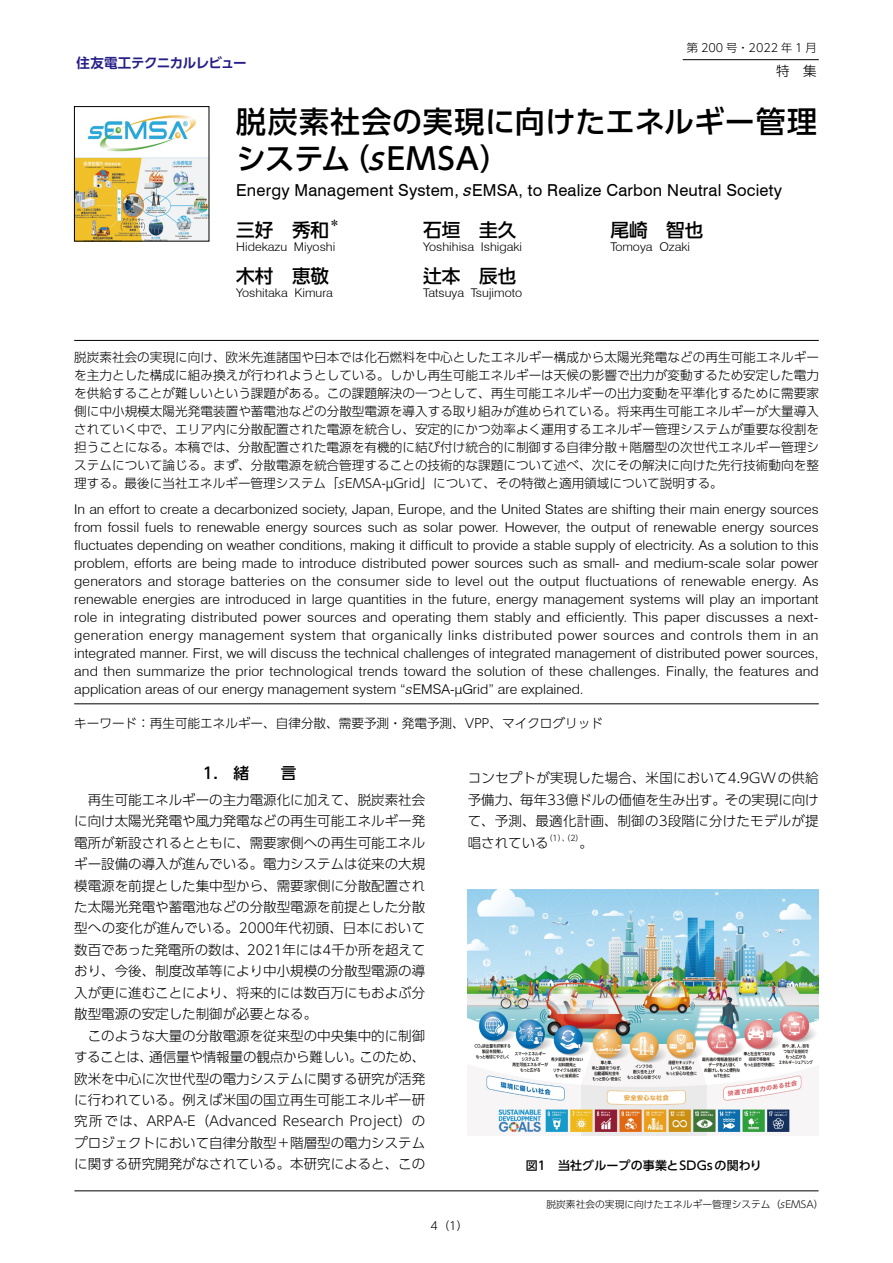
<style>
.page{position:relative;width:893px;height:1263px;background:#fff}
.page>*{position:absolute;margin:0;border:0;box-sizing:border-box;transform-origin:0 0}
.t1{font:500 30px/37.5px "UD Shin Go Pro";letter-spacing:.02em;color:#000}
.t2{font:500 18.6px "UD Shin Go Pro";color:#000}
.t3{font:16.5px "Swiss 721 BT";letter-spacing:.01em;color:#000}
.t4{font:500 15.75px "UD Shin Go Pro";color:#000}
.t5{font:300 13.5px/18px "Swiss 721 BT";color:#000;text-align:justify;scale:1.05 1}
.t6{font:300 13.5px/21.5px "UD Shin Go Pro";color:#000;text-align:justify}
.t7{font:700 13.5px "UD Shin Go Pro De";letter-spacing:-.035em;color:#261f87}
.t8{font:300 12.6px/18px "UD Shin Go Pro";color:#000;text-align:justify}
.t9{font:300 12px "Swiss 721 BT";color:#000;scale:1.05 1}
.t10{font:500 12px "UD Shin Go Pro";letter-spacing:.015em;color:#000}
.t11{font:300 11.25px "UD Shin Go Pro";color:#000}
.t12{font:500 10.8px "UD Shin Go Pro";color:#000}
.t13{font:300 9.75px "UD Shin Go Pro";color:#000}
.t14{font:300 7.8px "UD Shin Go Pro";color:#000}
.s1{font-style:italic}
.s2{font-family:"UD Shin Go Pr 6 N"}
</style>
<div class="page">
<hr style="left:74px;top:1190px;width:745px;height:1px;background:#000">
<hr style="left:683px;top:59px;width:136px;height:1px;background:#000">
<img style="left:76px;top:115px;width:131px;height:124px">
<div style="left:74px;top:106px;width:135px;height:135px;border:1px solid #000"></div>
<hr style="left:74px;top:703px;width:745px;height:1px;background:#000">
<hr style="left:74px;top:340px;width:745px;height:1px;background:#000">
<img style="left:468px;top:890px;width:351px;height:245px">
<p class="t11" style="left:687px;top:39px;width:131px">第 200 号・2022 年 1 月</p>
<p class="t6" style="left:776px;top:59px;width:42px">特　集</p>
<h1 class="t1" style="left:236px;top:102px;width:582px">脱炭素社会の実現に向けたエネルギー管理システム（<span class="s1">s</span>EMSA）</h1>
<p class="t3" style="left:236px;top:180px;width:547px">Energy Management System, <span class="s1">s</span>EMSA, to Realize Carbon Neutral Society</p>
<h2 class="t2" style="left:236px;top:215px;width:94px">三好　秀和</h2>
<p class="t12" style="left:329px;top:214px;width:12px">＊</p>
<h2 class="t2" style="left:423px;top:215px;width:94px">石垣　圭久</h2>
<h2 class="t2" style="left:610px;top:215px;width:94px">尾崎　智也</h2>
<p class="t9" style="left:236px;top:240px;width:96px">Hidekazu Miyoshi</p>
<p class="t9" style="left:423px;top:240px;width:96px">Yoshihisa Ishigaki</p>
<p class="t9" style="left:610px;top:240px;width:77px">Tomoya Ozaki</p>
<h2 class="t2" style="left:236px;top:261px;width:94px">木村　恵敬</h2>
<h2 class="t2" style="left:423px;top:261px;width:95px"><span class="s2">辻</span>本　辰也</h2>
<p class="t9" style="left:236px;top:286px;width:94px">Yoshitaka Kimura</p>
<p class="t9" style="left:423px;top:286px;width:96px">Tatsuya Tsujimoto</p>
<p class="t7" style="left:77px;top:52px;width:172px">住友電工テクニカルレビュー</p>
<p class="t8" style="left:74px;top:348px;width:746px">脱炭素社会の実現に向け、欧米先進諸国や日本では化石燃料を中心としたエネルギー構成から太陽光発電などの再生可能エネルギーを主力とした構成に組み換えが行われようとしている。しかし再生可能エネルギーは天候の影響で出力が変動するため安定した電力を供給することが難しいという課題がある。この課題解決の一つとして、再生可能エネルギーの出力変動を平準化するために需要家側に中小規模太陽光発電装置や蓄電池などの分散型電源を導入する取り組みが進められている。将来再生可能エネルギーが大量導入されていく中で、エリア内に分散配置された電源を統合し、安定的にかつ効率よく運用するエネルギー管理システムが重要な役割を担うことになる。本稿では、分散配置された電源を有機的に結び付け統合的に制御する自律分散＋階層型の次世代エネルギー管理システムについて論じる。まず、分散電源を統合管理することの技術的な課題について述べ、次にその解決に向けた先行技術動向を整理する。最後に当社エネルギー管理システム「<span class="s1">s</span>EMSA-µGrid」について、その特徴と適用領域について説明する。</p>
<p class="t5" style="left:74px;top:500px;width:711px">In an effort to create a decarbonized society, Japan, Europe, and the United States are shifting their main energy sources from fossil fuels to renewable energy sources such as solar power. However, the output of renewable energy sources fluctuates depending on weather conditions, making it difficult to provide a stable supply of electricity. As a solution to this problem, efforts are being made to introduce distributed power sources such as small- and medium-scale solar power generators and storage batteries on the consumer side to level out the output fluctuations of renewable energy. As renewable energies are introduced in large quantities in the future, energy management systems will play an important role in integrating distributed power sources and operating them stably and efficiently. This paper discusses a next&shy;generation energy management system that organically links distributed power sources and controls them in an integrated manner. First, we will discuss the technical challenges of integrated management of distributed power sources, and then summarize the prior technological trends toward the solution of these challenges. Finally, the features and application areas of our energy management system “<span class="s1">s</span>EMSA-<span class="s1">µ</span>Grid” are explained.</p>
<p class="t8" style="left:74px;top:714px;width:530px">キーワード：再生可能エネルギー、自律分散、需要予測・発電予測、VPP、マイクログリッド</p>
<p class="t4" style="left:203px;top:760px;width:95px">1.　緒　　言</p>
<p class="t6" style="left:74px;top:788px;width:353px;text-indent:14px">再生可能エネルギーの主力電源化に加えて、脱炭素社会に向け太陽光発電や風力発電などの再生可能エネルギー発電所が新設されるとともに、需要家側への再生可能エネルギー設備の導入が進んでいる。電力システムは従来の大規模電源を前提とした集中型から、需要家側に分散配置された太陽光発電や蓄電池などの分散型電源を前提とした分散型への変化が進んでいる。2000年代初頭、日本において数百であった発電所の数は、2021年には4千か所を超えており、今後、制度改革等により中小規模の分散型電源の導入が更に進むことにより、将来的には数百万にもおよぶ分散型電源の安定した制御が必要となる。</p>
<p class="t6" style="left:74px;top:1024px;width:353px;text-indent:14px">このような大量の分散電源を従来型の中央集中的に制御することは、通信量や情報量の観点から難しい。このため、欧米を中心に次世代型の電力システムに関する研究が活発に行われている。例えば米国の国立再生可能エネルギー研究所では、ARPA-E（Advanced Research Project）のプロジェクトにおいて自律分散型＋階層型の電力システムに関する研究開発がなされている。本研究によると、この</p>
<p class="t6" style="left:468px;top:767px;width:353px">コンセプトが実現した場合、米国において4.9GWの供給予備力、毎年33億ドルの価値を生み出す。その実現に向けて、予測、最適化計画、制御の3段階に分けたモデルが提唱されている</p>
<p class="t14" style="left:545px;top:832px;width:40px">（1）、（2）</p>
<p class="t6" style="left:579px;top:831px;width:15px">。</p>
<p class="t10" style="left:526px;top:1155px;width:238px">図1　当社グループの事業とSDGsの関わり</p>
<p class="t11" style="left:431px;top:1217px;width:39px">4（1）</p>
<p class="t13" style="left:546px;top:1196px;width:278px">脱炭素社会の実現に向けたエネルギー管理システム（<span class="s1">s</span>EMSA）</p>
</div>
